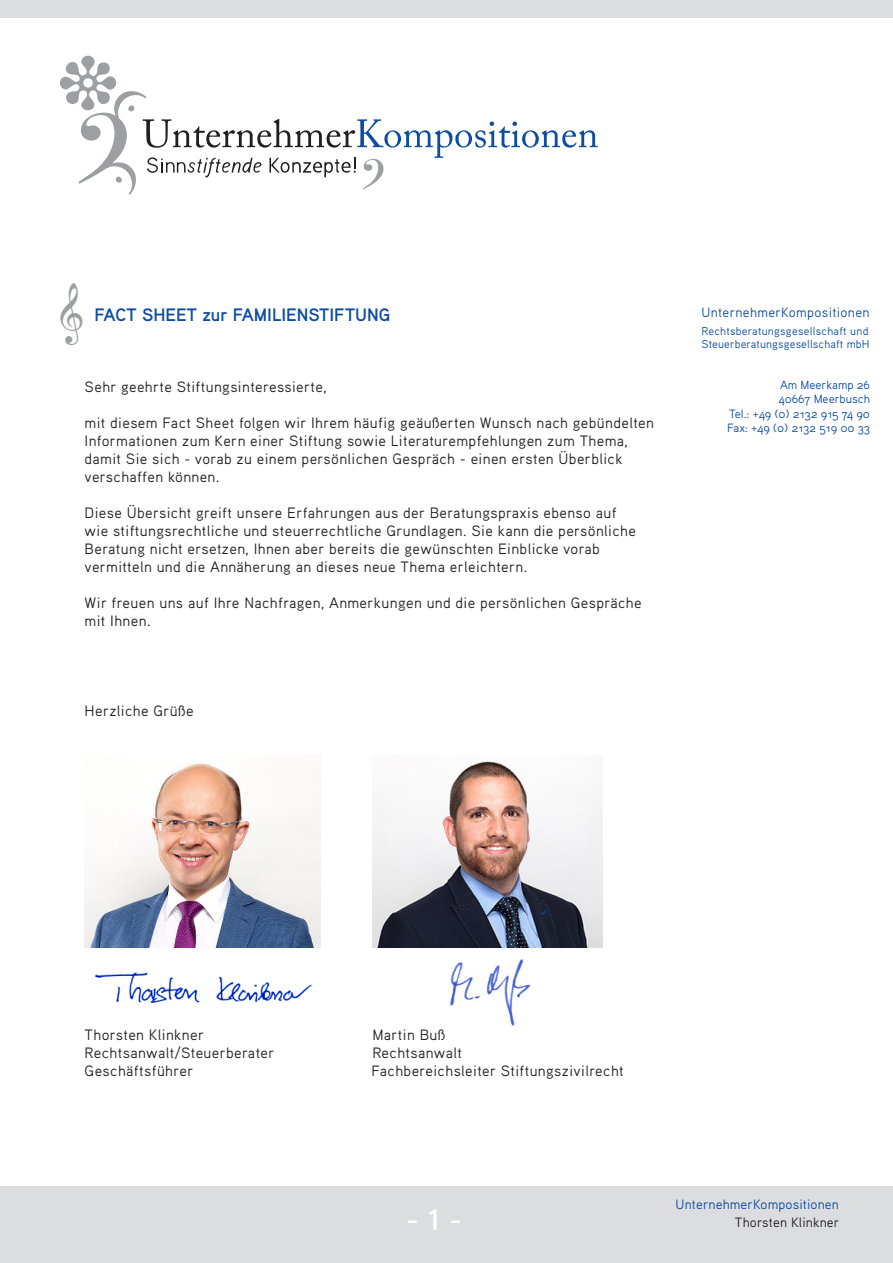
<style>
.page{position:relative;width:893px;height:1263px;background:#fff}
.page>*{position:absolute;margin:0;border:0;box-sizing:border-box;transform-origin:0 0}
.t1{font:700 30px "Aaux Pro";color:#fff}
.t2{font:18px "Aaux Pro Bold OSF";color:#0d4da1}
.t3{font:15px/18px "Aaux Pro";letter-spacing:.025em;color:#231f20}
.t4{font:13.5px "Aaux Pro Regular OSF";letter-spacing:.01em;color:#0d4da1}
.t5{font:13.5px "Aaux Pro Regular OSF";letter-spacing:.01em;color:#231f20}
.t6{font:12px "Aaux Pro Regular OSF";color:#0d4da1}
.t7{font:11.4px "Aaux Pro Regular OSF";letter-spacing:.01em;color:#0d4da1}
</style>
<div class="page">
<svg style="left:60px;top:56px;width:537px;height:139px"></svg>
<div style="left:0;top:1186px;width:893px;height:77px;background:#dcdddf"></div>
<div style="left:0;top:0;width:893px;height:17px;background:#dcdddf"></div>
<img style="left:85px;top:763px;width:235px;height:184px">
<img style="left:372px;top:761px;width:230px;height:186px">
<img style="left:94px;top:972px;width:218px;height:31px">
<img style="left:450px;top:959px;width:81px;height:67px">
<p class="t2" style="left:95px;top:304px;width:297px">FACT SHEET zur FAMILIENSTIFTUNG</p>
<p class="t3" style="left:85px;top:377px;width:244px">Sehr geehrte Stiftungsinteressierte,</p>
<p class="t3" style="left:85px;top:413px;width:571px">mit diesem Fact Sheet folgen wir Ihrem häufig geäußerten Wunsch nach gebündelten Informationen zum Kern einer Stiftung sowie Literaturempfehlungen zum Thema, damit Sie sich - vorab zu einem persönlichen Gespräch - einen ersten Überblick verschaffen können.</p>
<p class="t3" style="left:85px;top:503px;width:553px">Diese Übersicht greift unsere Erfahrungen aus der Beratungspraxis ebenso auf wie stiftungsrechtliche und steuerrechtliche Grundlagen. Sie kann die persönliche Beratung nicht ersetzen, Ihnen aber bereits die gewünschten Einblicke vorab vermitteln und die Annäherung an dieses neue Thema erleichtern.</p>
<p class="t3" style="left:85px;top:593px;width:558px">Wir freuen uns auf Ihre Nachfragen, Anmerkungen und die persönlichen Gespräche mit Ihnen.</p>
<p class="t3" style="left:85px;top:701px;width:111px">Herzliche Grüße</p>
<p class="t4" style="left:701px;top:304px;width:170px">UnternehmerKompositionen</p>
<p class="t7" style="left:701px;top:324px;width:169px">Rechtsberatungsgesellschaft und</p>
<p class="t7" style="left:701px;top:337px;width:169px">Steuerberatungsgesellschaft mbH</p>
<p class="t6" style="left:780px;top:377px;width:92px">Am Meerkamp 26</p>
<p class="t6" style="left:778px;top:392px;width:93px">40667 Meerbusch</p>
<p class="t6" style="left:729px;top:406px;width:142px">Tel.: +49 (0) 2132 915 74 90</p>
<p class="t6" style="left:727px;top:420px;width:144px">Fax: +49 (0) 2132 519 00 33</p>
<p class="t3" style="left:85px;top:1025px;width:121px">Thorsten Klinkner</p>
<p class="t3" style="left:372px;top:1025px;width:75px">Martin Buß</p>
<p class="t3" style="left:85px;top:1043px;width:191px">Rechtsanwalt/Steuerberater</p>
<p class="t3" style="left:372px;top:1043px;width:91px">Rechtsanwalt</p>
<p class="t3" style="left:85px;top:1061px;width:110px">Geschäftsführer</p>
<p class="t3" style="left:371px;top:1061px;width:254px">Fachbereichsleiter Stiftungszivilrecht</p>
<p class="t1" style="left:406px;top:1200px;width:57px">- 1 -</p>
<p class="t4" style="left:676px;top:1196px;width:165px">UnternehmerKompositionen</p>
<p class="t5" style="left:735px;top:1214px;width:106px">Thorsten Klinkner</p>
</div>
